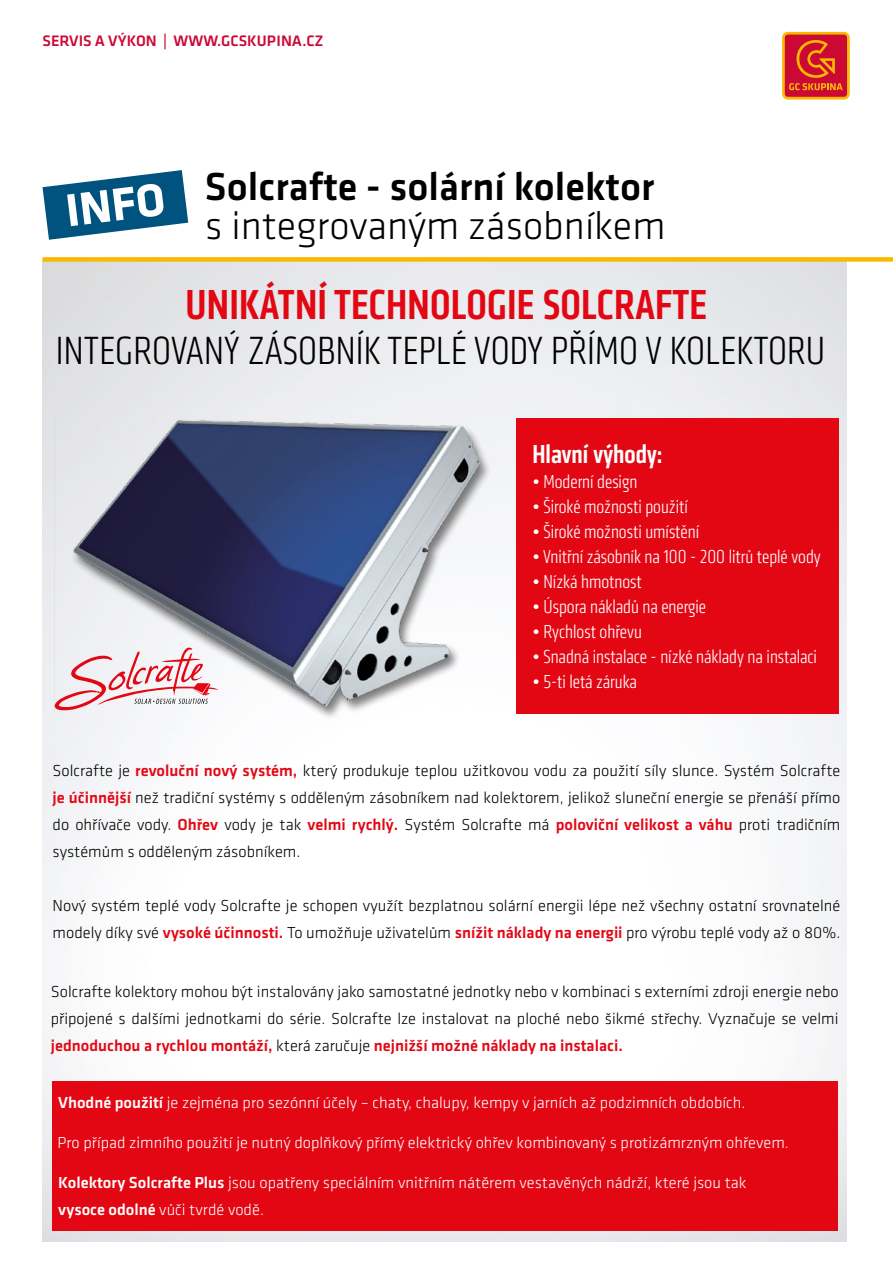
<style>
.page{position:relative;width:893px;height:1263px;background:#fff}
.page>*{position:absolute;margin:0;border:0;box-sizing:border-box;transform-origin:0 0}
.t1{font:700 45px "GC Klavika Head";color:#fff}
.t2{font:500 43.5px "GC Klavika Cond Fein";letter-spacing:.005em;color:#e30613}
.t3{font:300 40.8px "GC Klavika Cond Fein";letter-spacing:.005em;color:#000}
.t4{font:500 40.5px "GC Klavika Fein";color:#000}
.t5{font:300 40.5px "GC Klavika";color:#000}
.t6{font:500 27px "GC Klavika Cond Fein";color:#fff}
.t7{font:300 19.5px "GC Klavika Cond Fein";color:#fff}
.t8{font:300 16.5px/27px "GC Klavika";color:#000}
.t9{font:300 16.5px/27px "GC Klavika";color:#fff}
.t10{font:500 16.5px "GC Klavika Fein";color:#e30613}
.t11{font:500 15px "GC Klavika Head";color:#cc0935}
.s1{font-family:"GC Klavika Fein";font-weight:500;color:#e30613}
.s2{font-family:"GC Klavika";font-weight:300;color:#000}
.s3{font-family:"GC Klavika Fein";font-weight:500}
</style>
<div class="page">
<img style="left:43px;top:262px;width:804px;height:980px">
<div style="left:517px;top:418px;width:322px;height:296px;background:#e30613"></div>
<div style="left:52px;top:1081px;width:785px;height:149px;background:#e30613"></div>
<svg style="left:782px;top:32px;width:68px;height:67px"></svg>
<div style="left:785px;top:35px;width:62px;height:62px;background:#cc0935;border-radius:3px"></div>
<svg style="left:789px;top:40px;width:54px;height:50px"></svg>
<div style="left:43px;top:257px;width:850px;height:5px;background:#fbb800"></div>
<div style="left:52px;top:418px;width:440px;height:307px;background:#000;opacity:.5"></div>
<img style="left:54px;top:414px;width:447px;height:300px">
<svg style="left:55px;top:647px;width:163px;height:63px"></svg>
<svg style="left:43px;top:170px;width:145px;height:70px"></svg>
<p class="t11" style="left:43px;top:30px;width:283px">SERVIS A VÝKON | WWW.GCSKUPINA.CZ</p>
<h3 class="t4" style="left:205px;top:160px;width:451px">Solcrafte - solární kolektor</h3>
<h3 class="t5" style="left:205px;top:202px;width:462px">s integrovaným zásobníkem</h3>
<h2 class="t2" style="left:186px;top:277px;width:523px">UNIKÁTNÍ TECHNOLOGIE SOLCRAFTE</h2>
<h3 class="t3" style="left:56px;top:328px;width:771px">INTEGROVANÝ ZÁSOBNÍK TEPLÉ VODY PŘÍMO V KOLEKTORU</h3>
<h1 class="t1" style="left:62px;top:177px;width:101px;rotate:-7deg">INFO</h1>
<h3 class="t6" style="left:532px;top:437px;width:131px">Hlavní výhody:</h3>
<p class="t7" style="left:532px;top:471px;width:106px">• Moderní design</p>
<p class="t7" style="left:532px;top:496px;width:157px">• Široké možnosti použití</p>
<p class="t7" style="left:532px;top:521px;width:168px">• Široké možnosti umístění</p>
<p class="t7" style="left:532px;top:546px;width:290px">• Vnitřní zásobník na 100 - 200 litrů teplé vody</p>
<p class="t7" style="left:532px;top:571px;width:111px">• Nízká hmotnost</p>
<p class="t7" style="left:532px;top:596px;width:175px">• Úspora nákladů na energie</p>
<p class="t7" style="left:532px;top:621px;width:111px">• Rychlost ohřevu</p>
<p class="t7" style="left:532px;top:646px;width:286px">• Snadná instalace - nízké náklady na instalaci</p>
<p class="t7" style="left:532px;top:671px;width:106px">• 5-ti letá záruka</p>
<p class="t8" style="left:53px;top:757px;width:789px;text-align:justify">Solcrafte je <span class="s1">revoluční nový systém,</span> který produkuje teplou užitkovou vodu za použití síly slunce. Systém Solcrafte <span class="s1">je účinnější</span> než tradiční systémy s odděleným zásobníkem nad kolektorem, jelikož sluneční energie se přenáší přímo do ohřívače vody. <span class="s1">Ohřev</span> vody je tak <span class="s1">velmi rychlý.</span> Systém Solcrafte má <span class="s1">poloviční velikost a váhu</span> proti tradičním systémům s odděleným zásobníkem.</p>
<p class="t8" style="left:53px;top:892px;width:789px">Nový systém teplé vody Solcrafte je schopen využít bezplatnou solární energii lépe než všechny ostatní srovnatelné modely díky své <span class="s1">vysoké účinnosti.</span> To umožňuje uživatelům <span class="s1">snížit náklady na energii</span> pro výrobu teplé vody až o 80%.</p>
<p class="t8" style="left:51px;top:977px;width:789px">Solcrafte kolektory mohou být instalovány jako samostatné jednotky nebo v kombinaci s externími zdroji energie nebo připojené s dalšími jednotkami do série. Solcrafte lze instalovat na ploché nebo šikmé střechy. Vyznačuje se velmi</p>
<p class="t10" style="left:51px;top:1034px;width:573px">jednoduchou a rychlou montáží, <span class="s2">která zaručuje</span> nejnižší možné náklady na instalaci.</p>
<p class="t9" style="left:58px;top:1089px;width:689px"><span class="s3">Vhodné použití</span> je zejména pro sezónní účely – chaty, chalupy, kempy v jarních až podzimních obdobích.</p>
<p class="t9" style="left:58px;top:1129px;width:733px">Pro případ zimního použití je nutný doplňkový přímý elektrický ohřev kombinovaný s protizámrzným ohřevem.</p>
<p class="t9" style="left:58px;top:1169px;width:690px"><span class="s3">Kolektory Solcrafte Plus</span> jsou opatřeny speciálním vnitřním nátěrem vestavěných nádrží, které jsou tak <span class="s3">vysoce odolné</span> vůči tvrdé vodě.</p>
</div>
